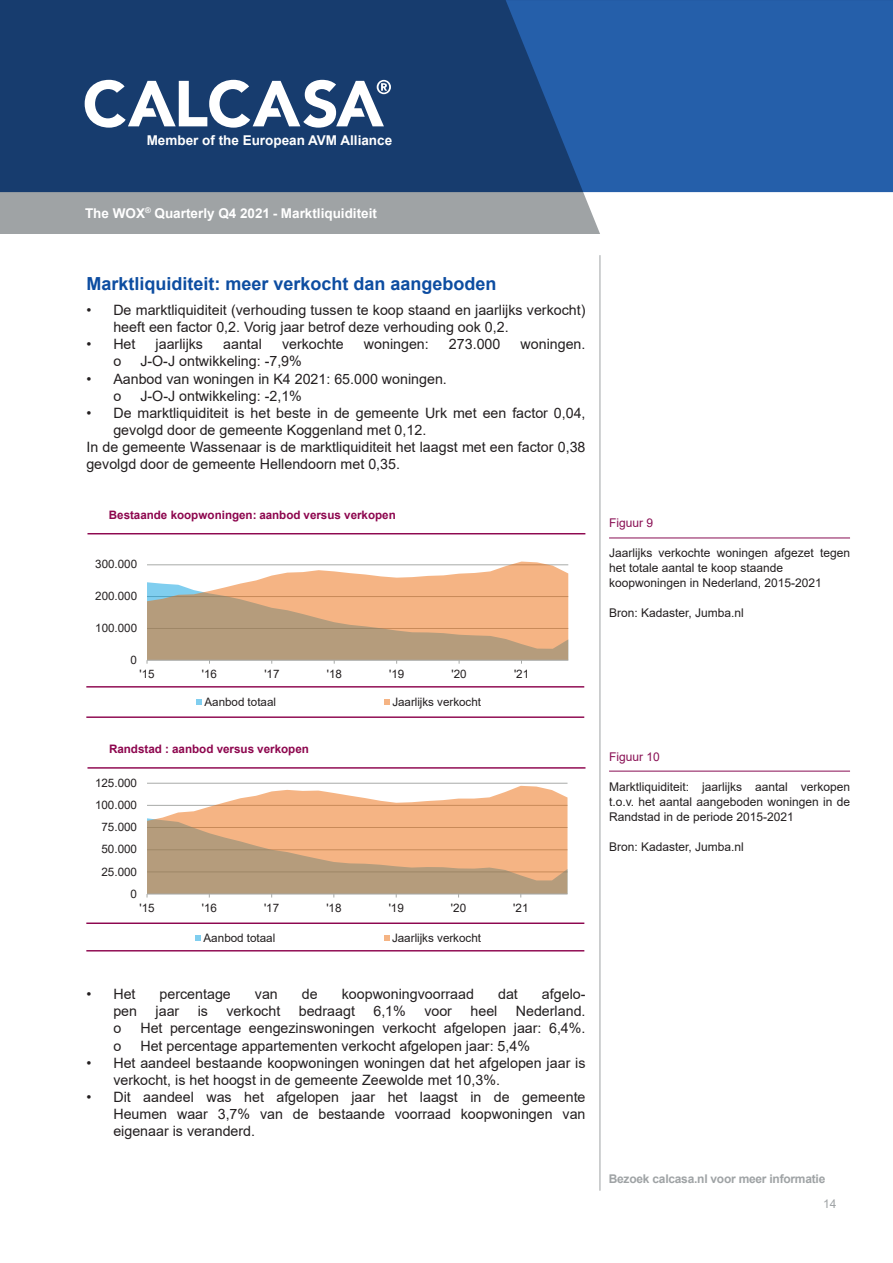
<style>
.page{position:relative;width:893px;height:1263px;background:#fff}
.page>*{position:absolute;margin:0;border:0;box-sizing:border-box;transform-origin:0 0}
.t1{font:700 18px "Arial";color:#0d4da1}
.t2{font:14.25px/17.1px "Arial";color:#231f20}
.t3{font:700 13.5px "Arial";color:#fff}
.t4{font:12px/15px "Arial";color:#231f20}
.t5{font:700 12px "Arial";letter-spacing:-.02em;color:#9fa3a5}
.t6{font:12px "Arial";color:#880e53}
.t7{font:12px "Arial";color:#9fa3a5}
.t8{font:11.7px "Arial";letter-spacing:-.005em;color:#231f20}
.t9{font:700 11.7px "Arial";color:#8d064e}
.t10{font:11.55px "Arial";letter-spacing:-.005em;color:#231f20}
.t11{font:700 11.55px "Arial";color:#8d064e}
</style>
<div class="page">
<hr style="left:600px;top:255px;width:1px;height:936px;background:#9fa3a5">
<div style="left:0;top:0;width:893px;height:234px;background:#9fa3a5"></div>
<svg style="left:506px;top:192px;width:387px;height:42px;fill:#fff"></svg>
<svg style="left:0;top:0;width:893px;height:192px;background:#1c4a87"></svg>
<svg style="left:85px;top:80px;width:306px;height:48px;background:#788eab"></svg>
<hr style="left:609px;top:538px;width:241px;height:1px;background:#880e53">
<svg style="left:147px;top:561px;width:421px;height:103px"></svg>
<svg style="left:196px;top:699px;width:6px;height:6px"></svg>
<svg style="left:384px;top:699px;width:6px;height:6px"></svg>
<hr style="left:87px;top:533px;width:498px;height:1px;background:#8d064e">
<hr style="left:86px;top:716px;width:498px;height:2px;background:#8d064e">
<hr style="left:86px;top:686px;width:498px;height:1px;background:#8d064e">
<hr style="left:147px;top:783px;width:420px;height:1px;background:#a8aaa8">
<svg style="left:147px;top:786px;width:420px;height:32px;fill:#f5b484"></svg>
<svg style="left:147px;top:818px;width:420px;height:79px;background:#d4a983"></svg>
<svg style="left:195px;top:935px;width:6px;height:6px"></svg>
<svg style="left:384px;top:935px;width:6px;height:6px"></svg>
<hr style="left:87px;top:767px;width:498px;height:2px;background:#8d064e">
<hr style="left:86px;top:950px;width:498px;height:1px;background:#8d064e">
<hr style="left:86px;top:922px;width:498px;height:2px;background:#8d064e">
<hr style="left:609px;top:771px;width:241px;height:1px;background:#880e53">
<p class="t3" style="left:147px;top:131px;width:247px">Member of the European AVM Alliance</p>
<p class="t3" style="left:85px;top:203px;width:293px">The WOX<sup>®</sup> Quarterly Q4 2021 - Marktliquiditeit</p>
<p class="t1" style="left:86px;top:270px;width:412px">Marktliquiditeit: meer verkocht dan aangeboden</p>
<p class="t2" style="left:113px;top:301px;width:474px;text-indent:-27px">• De marktliquiditeit (verhouding tussen te koop staand en jaarlijks verkocht) heeft een factor 0,2. Vorig jaar betrof deze verhouding ook 0,2.</p>
<p class="t2" style="left:86px;top:336px;width:51px">• Het</p>
<p class="t2" style="left:156px;top:336px;width:49px">jaarlijks</p>
<p class="t2" style="left:223px;top:336px;width:40px">aantal</p>
<p class="t2" style="left:282px;top:336px;width:63px">verkochte</p>
<p class="t2" style="left:364px;top:336px;width:66px">woningen:</p>
<p class="t2" style="left:449px;top:336px;width:53px">273.000</p>
<p class="t2" style="left:520px;top:336px;width:66px">woningen.</p>
<p class="t2" style="left:113px;top:353px;width:9px">o</p>
<p class="t2" style="left:140px;top:353px;width:163px">J-O-J ontwikkeling: -7,9%</p>
<p class="t2" style="left:113px;top:370px;width:335px;text-indent:-27px">• Aanbod van woningen in K4 2021: 65.000 woningen. o</p>
<p class="t2" style="left:140px;top:387px;width:163px">J-O-J ontwikkeling: -2,1%</p>
<p class="t2" style="left:86px;top:404px;width:501px">• De marktliquiditeit is het beste in de gemeente Urk met een factor 0,04,</p>
<p class="t2" style="left:113px;top:421px;width:314px">gevolgd door de gemeente Koggenland met 0,12.</p>
<p class="t2" style="left:86px;top:438px;width:501px">In de gemeente Wassenaar is de marktliquiditeit het laagst met een factor 0,38</p>
<p class="t2" style="left:86px;top:455px;width:315px">gevolgd door de gemeente Hellendoorn met 0,35.</p>
<p class="t11" style="left:109px;top:507px;width:288px">Bestaande koopwoningen: aanbod versus verkopen</p>
<p class="t10" style="left:95px;top:556px;width:43px">300.000</p>
<p class="t8" style="left:95px;top:588px;width:43px">200.000</p>
<p class="t10" style="left:95px;top:620px;width:43px">100.000</p>
<p class="t10" style="left:131px;top:652px;width:8px">0</p>
<p class="t8" style="left:140px;top:665px;width:17px">'15</p>
<p class="t8" style="left:202px;top:665px;width:17px">'16</p>
<p class="t8" style="left:264px;top:665px;width:17px">'17</p>
<p class="t8" style="left:327px;top:665px;width:17px">'18</p>
<p class="t8" style="left:389px;top:665px;width:17px">'19</p>
<p class="t8" style="left:452px;top:665px;width:17px">'20</p>
<p class="t8" style="left:514px;top:665px;width:17px">'21</p>
<p class="t10" style="left:205px;top:694px;width:73px">Aanbod totaal</p>
<p class="t10" style="left:392px;top:694px;width:90px">Jaarlijks verkocht</p>
<p class="t9" style="left:109px;top:741px;width:201px">Randstad : aanbod versus verkopen</p>
<p class="t8" style="left:95px;top:775px;width:43px">125.000</p>
<p class="t8" style="left:95px;top:797px;width:43px">100.000</p>
<p class="t8" style="left:102px;top:819px;width:37px">75.000</p>
<p class="t8" style="left:102px;top:841px;width:37px">50.000</p>
<p class="t8" style="left:102px;top:863px;width:37px">25.000</p>
<p class="t8" style="left:131px;top:885px;width:8px">0</p>
<p class="t8" style="left:139px;top:899px;width:17px">'15</p>
<p class="t8" style="left:202px;top:899px;width:17px">'16</p>
<p class="t8" style="left:264px;top:899px;width:17px">'17</p>
<p class="t8" style="left:326px;top:899px;width:17px">'18</p>
<p class="t8" style="left:389px;top:899px;width:17px">'19</p>
<p class="t8" style="left:451px;top:899px;width:17px">'20</p>
<p class="t8" style="left:513px;top:899px;width:17px">'21</p>
<p class="t8" style="left:204px;top:930px;width:73px">Aanbod totaal</p>
<p class="t8" style="left:392px;top:930px;width:91px">Jaarlijks verkocht</p>
<p class="t2" style="left:86px;top:985px;width:51px">• Het</p>
<p class="t2" style="left:160px;top:985px;width:73px">percentage</p>
<p class="t2" style="left:255px;top:985px;width:24px">van</p>
<p class="t2" style="left:302px;top:985px;width:17px">de</p>
<p class="t2" style="left:342px;top:985px;width:134px">koopwoningvoorraad</p>
<p class="t2" style="left:498px;top:985px;width:21px">dat</p>
<p class="t2" style="left:542px;top:985px;width:45px">afgelo-</p>
<p class="t2" style="left:113px;top:1003px;width:25px">pen</p>
<p class="t2" style="left:156px;top:1003px;width:25px">jaar</p>
<p class="t2" style="left:198px;top:1003px;width:12px">is</p>
<p class="t2" style="left:226px;top:1003px;width:55px">verkocht</p>
<p class="t2" style="left:299px;top:1003px;width:58px">bedraagt</p>
<p class="t2" style="left:373px;top:1003px;width:34px">6,1%</p>
<p class="t2" style="left:424px;top:1003px;width:29px">voor</p>
<p class="t2" style="left:470px;top:1003px;width:28px">heel</p>
<p class="t2" style="left:516px;top:1003px;width:71px">Nederland.</p>
<p class="t2" style="left:113px;top:1020px;width:9px">o</p>
<p class="t2" style="left:140px;top:1020px;width:447px">Het percentage eengezinswoningen verkocht afgelopen jaar: 6,4%.</p>
<p class="t2" style="left:113px;top:1037px;width:9px">o</p>
<p class="t2" style="left:140px;top:1037px;width:391px">Het percentage appartementen verkocht afgelopen jaar: 5,4%</p>
<p class="t2" style="left:113px;top:1054px;width:474px;text-indent:-27px">• Het aandeel bestaande koopwoningen woningen dat het afgelopen jaar is verkocht, is het hoogst in de gemeente Zeewolde met 10,3%.</p>
<p class="t2" style="left:113px;top:1088px;width:474px;text-align:justify;text-indent:-27px">• Dit aandeel was het afgelopen jaar het laagst in de gemeente Heumen waar 3,7% van de bestaande voorraad koopwoningen van eigenaar is veranderd.</p>
<p class="t6" style="left:609px;top:514px;width:46px">Figuur 9</p>
<p class="t4" style="left:609px;top:545px;width:242px">Jaarlijks verkochte woningen afgezet tegen het totale aantal te koop staande koopwoningen in Nederland, 2015-2021</p>
<p class="t4" style="left:609px;top:605px;width:136px">Bron: Kadaster, Jumba.nl</p>
<p class="t6" style="left:609px;top:748px;width:52px">Figuur 10</p>
<p class="t4" style="left:609px;top:779px;width:242px;text-align:justify">Marktliquiditeit: jaarlijks aantal verkopen t.o.v. het aantal aangeboden woningen in de Randstad in de periode 2015-2021</p>
<p class="t4" style="left:609px;top:839px;width:136px">Bron: Kadaster, Jumba.nl</p>
<p class="t5" style="left:609px;top:1171px;width:218px">Bezoek calcasa.nl voor meer informatie</p>
<p class="t7" style="left:823px;top:1195px;width:15px">14</p>
</div>
